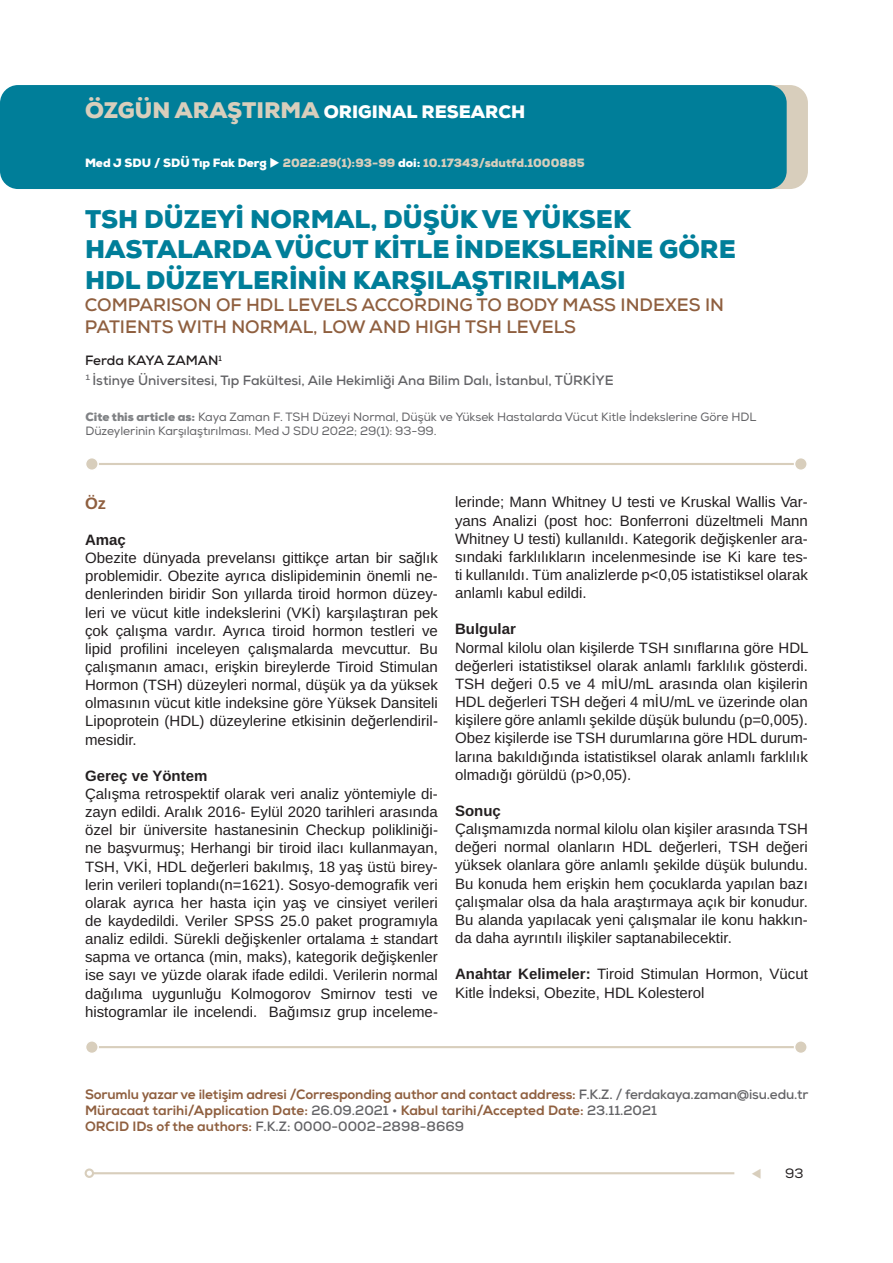
<style>
.page{position:relative;width:893px;height:1263px;background:#fff}
.page>*{position:absolute;margin:0;border:0;box-sizing:border-box;transform-origin:0 0}
.t1{font:900 25.5px/30.6px "Nexa";color:#007e99}
.t2{font:700 18px/21.6px "Nexa";color:#8f5f3f}
.t3{font:900 18px "Nexa";color:#fff}
.t4{font:700 16.5px "Arimo";color:#8f5f3f}
.t5{font:15px/18.1px "Arimo";color:#231f20;text-align:justify}
.t6{font:700 15px "Arimo";color:#231f20}
.t7{font:800 13.5px/16.2px "Nexa";letter-spacing:-.01em;color:#8f5f3f}
.t8{font:700 13.5px/20px "Nexa";color:#636366}
.t9{font:13.5px "Nexa";color:#231f20}
.t10{font:12px/14.4px "Nexa";letter-spacing:-.005em;color:#636366}
.t11{font:900 12px "Nexa";color:#d8cebc}
.s1{font-size:22.5px;color:#d8cebc}
.s2{color:#fff}
.s3{color:#231f20}
.s4{font-weight:900;color:#808285}
.s5{font-weight:700}
.s6{font-weight:700;color:#636366}
.s7{color:#d8cebc}
</style>
<div class="page">
<hr style="left:93px;top:1172px;width:641px;height:2px;background:#d8cebc">
<div style="left:85px;top:1168px;width:9px;height:10px;border:2px solid #d8cebc;border-radius:50%"></div>
<div style="left:16px;top:85px;width:792px;height:104px;background:#d8cebc;border-radius:18px"></div>
<div style="left:0;top:85px;width:787px;height:104px;background:#007e99;border-radius:18px"></div>
<hr style="left:90px;top:463px;width:715px;height:2px;background:#d8cebc">
<div style="left:86px;top:458px;width:12px;height:12px;background:#d8cebc;border-radius:50%"></div>
<div style="left:85px;top:457px;width:14px;height:14px;border:2px solid #fff;border-radius:50%"></div>
<div style="left:794px;top:458px;width:13px;height:12px;background:#d8cebc;border-radius:50%"></div>
<div style="left:794px;top:457px;width:14px;height:14px;border:2px solid #fff;border-radius:50%"></div>
<hr style="left:90px;top:1046px;width:715px;height:2px;background:#d8cebc">
<div style="left:86px;top:1041px;width:12px;height:12px;background:#d8cebc;border-radius:50%"></div>
<div style="left:85px;top:1040px;width:14px;height:14px;border:2px solid #fff;border-radius:50%"></div>
<div style="left:794px;top:1041px;width:13px;height:12px;background:#d8cebc;border-radius:50%"></div>
<div style="left:794px;top:1040px;width:14px;height:14px;border:2px solid #fff;border-radius:50%"></div>
<p class="t3" style="left:85px;top:100px;width:442px"><span class="s1">ÖZGÜN ARAŞTIRMA</span> ORIGINAL RESEARCH</p>
<p class="t11" style="left:85px;top:155px;width:501px"><span class="s2">Med J SDU / SDÜ Tıp Fak Derg</span> <span class="s2">◆</span> 2022:29(1):93-99 <span class="s2">doi:</span> 10.17343/sdutfd.1000885</p>
<h1 class="t1" style="left:85px;top:204px;width:652px">TSH DÜZEYİ NORMAL, DÜŞÜK VE YÜKSEK<br>HASTALARDA VÜCUT KİTLE İNDEKSLERİNE GÖRE<br>HDL DÜZEYLERİNİN KARŞILAŞTIRILMASI</h1>
<p class="t2" style="left:85px;top:294px;width:641px">COMPARISON OF HDL LEVELS ACCORDING TO BODY MASS INDEXES IN<br>PATIENTS WITH NORMAL, LOW AND HIGH TSH LEVELS</p>
<p class="t8" style="left:85px;top:350px;width:530px"><span class="s3">Ferda KAYA ZAMAN</span><sup>1<br></sup><sup>1</sup> İstinye Üniversitesi, Tıp Fakültesi, Aile Hekimliği Ana Bilim Dalı, İstanbul, TÜRKİYE</p>
<p class="t10" style="left:86px;top:410px;width:672px"><span class="s4">Cite this article as:</span> Kaya Zaman F. TSH Düzeyi Normal, Düşük ve Yüksek Hastalarda Vücut Kitle İndekslerine Göre HDL<br>Düzeylerinin Karşılaştırılması. Med J SDU 2022; 29(1): 93-99.</p>
<p class="t4" style="left:85px;top:491px;width:23px">Öz</p>
<p class="t6" style="left:85px;top:529px;width:42px">Amaç</p>
<p class="t5" style="left:85px;top:549px;width:354px">Obezite dünyada prevelansı gittikçe artan bir sağlık problemidir. Obezite ayrıca dislipideminin önemli ne&shy;denlerinden biridir Son yıllarda tiroid hormon düzey&shy;leri ve vücut kitle indekslerini (VKİ) karşılaştıran pek çok çalışma vardır. Ayrıca tiroid hormon testleri ve lipid profilini inceleyen çalışmalarda mevcuttur. Bu çalışmanın amacı, erişkin bireylerde Tiroid Stimulan Hormon (TSH) düzeyleri normal, düşük ya da yüksek olmasının vücut kitle indeksine göre Yüksek Dansiteli Lipoprotein (HDL) düzeylerine etkisinin değerlendiril&shy;mesidir.</p>
<p class="t6" style="left:85px;top:765px;width:124px">Gereç ve Yöntem</p>
<p class="t5" style="left:85px;top:785px;width:354px">Çalışma retrospektif olarak veri analiz yöntemiyle di&shy;zayn edildi. Aralık 2016- Eylül 2020 tarihleri arasında özel bir üniversite hastanesinin Checkup polikliniği&shy;ne başvurmuş; Herhangi bir tiroid ilacı kullanmayan, TSH, VKİ, HDL değerleri bakılmış, 18 yaş üstü birey&shy;lerin verileri toplandı(n=1621). Sosyo-demografik veri olarak ayrıca her hasta için yaş ve cinsiyet verileri de kaydedildi. Veriler SPSS 25.0 paket programıyla analiz edildi. Sürekli değişkenler ortalama ± standart sapma ve ortanca (min, maks), kategorik değişkenler ise sayı ve yüzde olarak ifade edildi. Verilerin normal dağılıma uygunluğu Kolmogorov Smirnov testi ve histogramlar ile incelendi. Bağımsız grup inceleme-</p>
<p class="t5" style="left:455px;top:493px;width:354px">lerinde; Mann Whitney U testi ve Kruskal Wallis Var&shy;yans Analizi (post hoc: Bonferroni düzeltmeli Mann Whitney U testi) kullanıldı. Kategorik değişkenler ara&shy;sındaki farklılıkların incelenmesinde ise Ki kare tes&shy;ti kullanıldı. Tüm analizlerde p&lt;0,05 istatistiksel olarak anlamlı kabul edildi.</p>
<p class="t6" style="left:455px;top:619px;width:62px">Bulgular</p>
<p class="t5" style="left:455px;top:639px;width:355px">Normal kilolu olan kişilerde TSH sınıflarına göre HDL değerleri istatistiksel olarak anlamlı farklılık gösterdi.<br>TSH değeri 0.5 ve 4 mİU/mL arasında olan kişilerin HDL değerleri TSH değeri 4 mİU/mL ve üzerinde olan kişilere göre anlamlı şekilde düşük bulundu (p=0,005).<br>Obez kişilerde ise TSH durumlarına göre HDL durum&shy;larına bakıldığında istatistiksel olarak anlamlı farklılık olmadığı görüldü (p&gt;0,05).</p>
<p class="t6" style="left:455px;top:800px;width:47px">Sonuç</p>
<p class="t5" style="left:455px;top:820px;width:354px">Çalışmamızda normal kilolu olan kişiler arasında TSH değeri normal olanların HDL değerleri, TSH değeri yüksek olanlara göre anlamlı şekilde düşük bulundu.<br>Bu konuda hem erişkin hem çocuklarda yapılan bazı çalışmalar olsa da hala araştırmaya açık bir konudur.<br>Bu alanda yapılacak yeni çalışmalar ile konu hakkın&shy;da daha ayrıntılı ilişkiler saptanabilecektir.</p>
<p class="t5" style="left:455px;top:965px;width:354px"><span class="s5">Anahtar Kelimeler:</span> Tiroid Stimulan Hormon, Vücut<br>Kitle İndeksi, Obezite, HDL Kolesterol</p>
<p class="t7" style="left:85px;top:1086px;width:725px">Sorumlu yazar ve iletişim adresi /Corresponding author and contact address: <span class="s6">F.K.Z. / ferdakaya.zaman@isu.edu.tr<br></span>Müracaat tarihi/Application Date: <span class="s6">26.09.2021 •</span> Kabul tarihi/Accepted Date: <span class="s6">23.11.2021<br></span>ORCID IDs of the authors: <span class="s6">F.K.Z: 0000-0002-2898-8669</span></p>
<p class="t9" style="left:751px;top:1165px;width:54px"><span class="s7">▼</span> 93</p>
</div>
